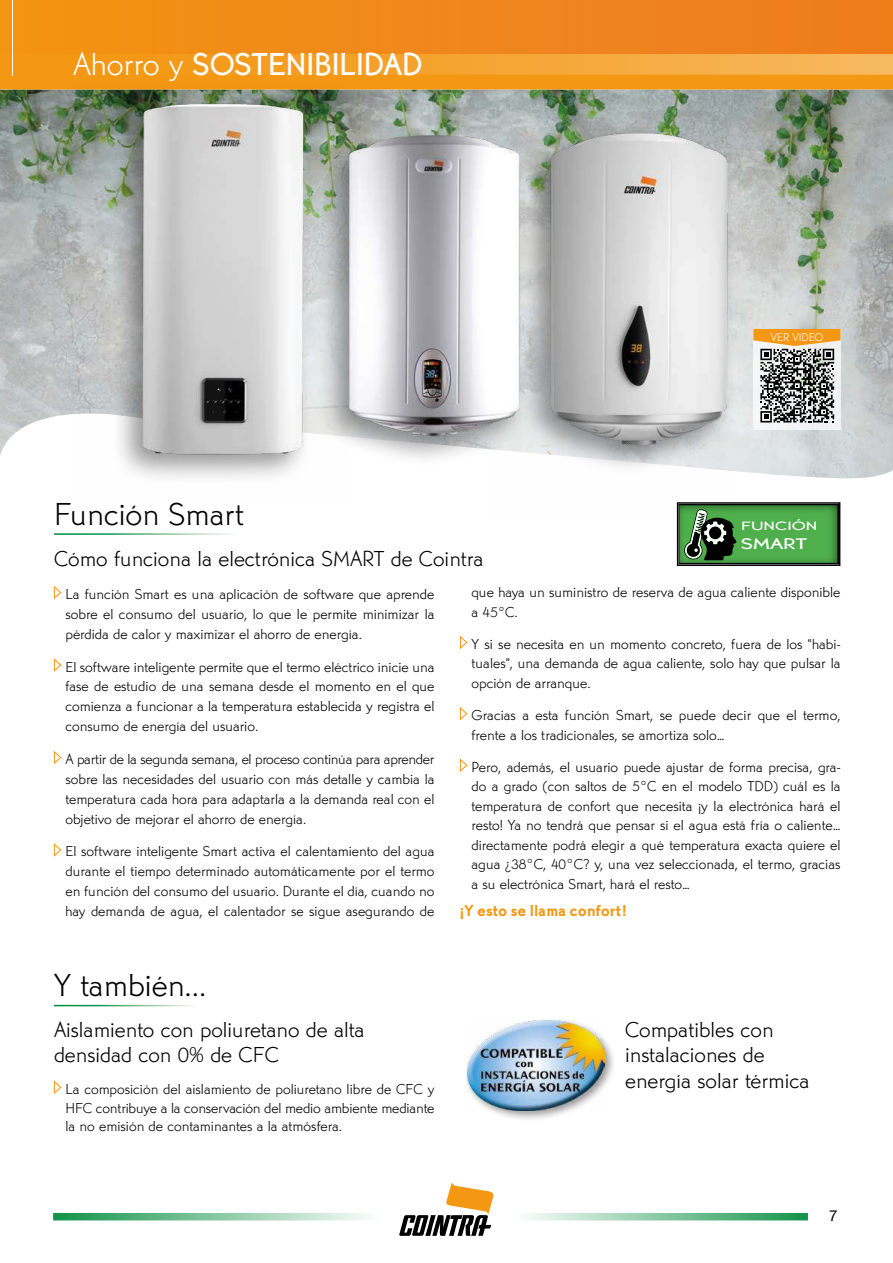
<style>
.page{position:relative;width:893px;height:1263px;background:#fff}
.page>*{position:absolute;margin:0;border:0;box-sizing:border-box;transform-origin:0 0}
.t1{font:300 33px "Martin Got URWTOT";color:#000}
.t2{font:500 33px "Martin Got URWTOT";color:#fff}
.t3{font:300 22.5px/25.5px "Martin Got URWTOT";color:#000}
.t4{font:700 16.5px "Martin Got URWTOT";color:#f49712}
.t5{font:500 16.05px "Martin Got URWTOT";color:#fff;scale:1.47 1}
.t6{font:300 15px/20px "Martin Got URWTOT";color:#000;text-align:justify}
.t7{font:15px "Helvetica Neue LT";color:#000}
.t8{font:500 12.6px "Martin Got URWTOT";color:#fff;scale:1.47 1}
.t9{font:300 11.55px "Martin Got URWTOT";color:#fff}
.s1{font-weight:300}
</style>
<div class="page">
<svg style="left:399px;top:1182px;width:95px;height:54px"></svg>
<svg style="left:53px;top:1213px;width:314px;height:7px;background:#82c69f"></svg>
<svg style="left:528px;top:1213px;width:280px;height:7px;background:#82c69f"></svg>
<div style="left:13px;top:0;width:880px;height:75px;background:linear-gradient(to right,#f39309,#f7b75c)"></div>
<div style="left:13px;top:0;width:880px;height:54px;background:#f0871b"></div>
<div style="left:13px;top:75px;width:880px;height:15px;background:#f49712"></div>
<img style="left:0;top:90px;width:893px;height:389px">
<svg style="left:53px;top:586px;width:9px;height:13px"></svg>
<svg style="left:53px;top:658px;width:9px;height:14px"></svg>
<svg style="left:53px;top:751px;width:9px;height:13px"></svg>
<svg style="left:53px;top:843px;width:9px;height:14px"></svg>
<svg style="left:459px;top:636px;width:9px;height:13px"></svg>
<svg style="left:459px;top:707px;width:9px;height:14px"></svg>
<svg style="left:459px;top:758px;width:9px;height:14px"></svg>
<svg style="left:53px;top:1080px;width:9px;height:14px"></svg>
<div style="left:753px;top:329px;width:87px;height:100px;background:linear-gradient(to right,#f6f7f8,#eff1f2)"></div>
<svg style="left:753px;top:329px;width:87px;height:93px"></svg>
<svg style="left:677px;top:502px;width:163px;height:64px;background:#458843"></svg>
<div style="left:709px;top:527px;width:12px;height:12px;background:#000;border-radius:50%"></div>
<div style="left:464px;top:1017px;width:153px;height:105px;background:#000;opacity:.4"></div>
<img style="left:467px;top:1021px;width:138px;height:89px">
<img style="left:72px;top:89px;width:277px;height:390px">
<div style="left:518px;top:124px;width:219px;height:352px;background:#000;opacity:.4"></div>
<img style="left:494px;top:99px;width:238px;height:420px">
<div style="left:317px;top:126px;width:212px;height:342px;background:#000;opacity:.4"></div>
<img style="left:349px;top:132px;width:172px;height:307px">
<h1 class="t2" style="left:73px;top:44px;width:351px"><span class="s1">Ahorro y</span> SOSTENIBILIDAD</h1>
<h1 class="t1" style="left:54px;top:494px;width:192px">Función Smart</h1>
<h2 class="t3" style="left:54px;top:546px;width:431px">Cómo funciona la electrónica SMART de Cointra</h2>
<p class="t9" style="left:771px;top:330px;width:54px">VER VIDEO</p>
<p class="t8" style="left:741px;top:518px;width:53px">FUNCIÓN</p>
<p class="t5" style="left:741px;top:534px;width:47px">SMART</p>
<p class="t6" style="left:65px;top:584px;width:370px">La función Smart es una aplicación de software que aprende sobre el consumo del usuario, lo que le permite minimizar la pérdida de calor y maximizar el ahorro de energía.</p>
<p class="t6" style="left:65px;top:656px;width:370px">El software inteligente permite que el termo eléctrico inicie una fase de estudio de una semana desde el momento en el que comienza a funcionar a la temperatura establecida y registra el consumo de energía del usuario.</p>
<p class="t6" style="left:65px;top:749px;width:371px">A partir de la segunda semana, el proceso continúa para aprender sobre las necesidades del usuario con más detalle y cambia la temperatura cada hora para adaptarla a la demanda real con el objetivo de mejorar el ahorro de energía.</p>
<p class="t6" style="left:65px;top:841px;width:370px">El software inteligente Smart activa el calentamiento del agua durante el tiempo determinado automáticamente por el termo en función del consumo del usuario. Durante el día, cuando no hay demanda de agua, el calentador se sigue asegurando de</p>
<h1 class="t1" style="left:54px;top:966px;width:154px">Y también...</h1>
<h2 class="t3" style="left:54px;top:1016px;width:312px">Aislamiento con poliuretano de alta densidad con 0% de CFC</h2>
<p class="t6" style="left:65px;top:1079px;width:371px;line-height:18.8px">La composición del aislamiento de poliuretano libre de CFC y HFC contribuye a la conservación del medio ambiente mediante la no emisión de contaminantes a la atmósfera.</p>
<p class="t6" style="left:471px;top:582px;width:370px;line-height:19.5px">que haya un suministro de reserva de agua caliente disponible a 45°C.</p>
<p class="t6" style="left:471px;top:634px;width:370px;line-height:19.5px">Y si se necesita en un momento concreto, fuera de los “habi&shy;tuales”, una demanda de agua caliente, solo hay que pulsar la opción de arranque.</p>
<p class="t6" style="left:471px;top:705px;width:370px;line-height:19.5px">Gracias a esta función Smart, se puede decir que el termo, frente a los tradicionales, se amortiza solo…</p>
<p class="t6" style="left:471px;top:757px;width:370px;line-height:19.5px">Pero, además, el usuario puede ajustar de forma precisa, gra&shy;do a grado (con saltos de 5°C en el modelo TDD) cuál es la temperatura de confort que necesita ¡y la electrónica hará el resto! Ya no tendrá que pensar si el agua está fría o caliente… directamente podrá elegir a qué temperatura exacta quiere el agua ¿38°C, 40°C? y, una vez seleccionada, el termo, gracias a su electrónica Smart, hará el resto…</p>
<p class="t4" style="left:460px;top:900px;width:168px">¡Y esto se llama confort!</p>
<h2 class="t3" style="left:625px;top:1016px;width:186px">Compatibles con instalaciones de energía solar térmica</h2>
<p class="t7" style="left:829px;top:1206px;width:10px">7</p>
</div>
